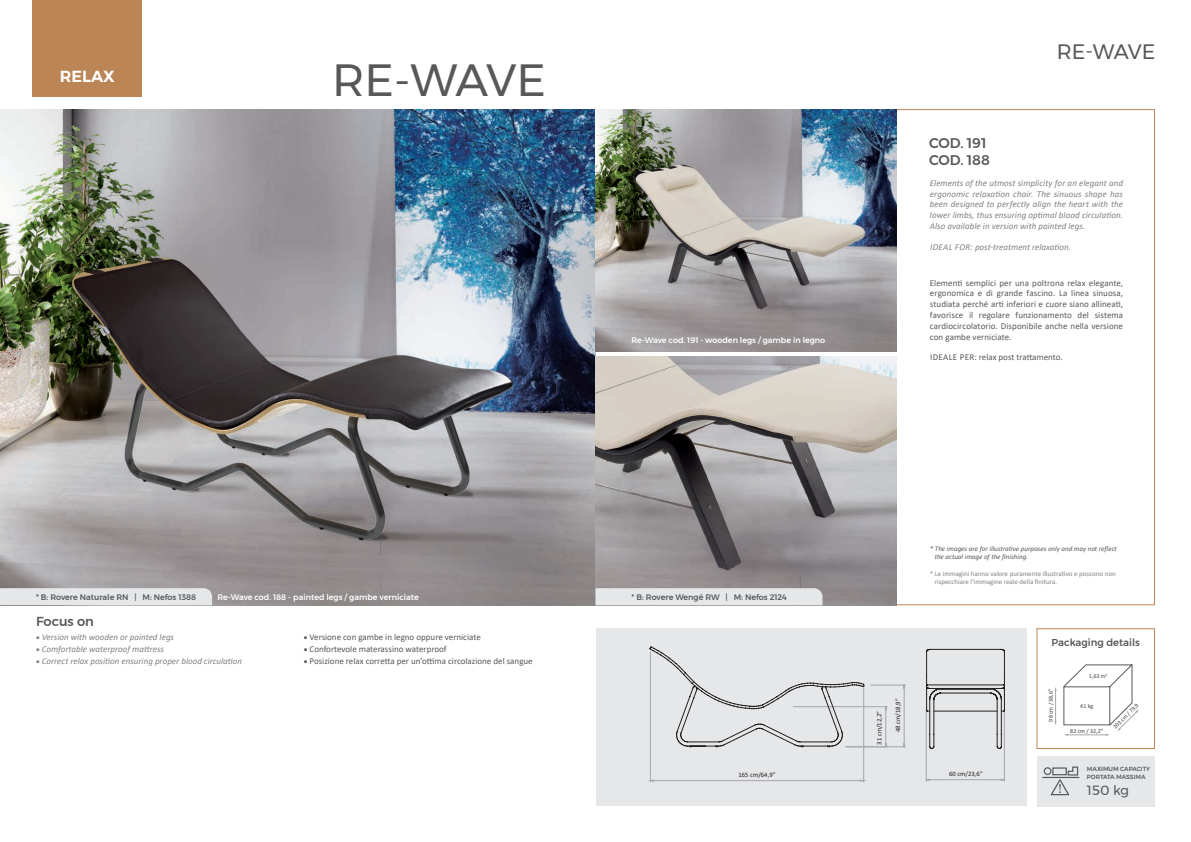
<style>
.page{position:relative;width:1191px;height:842px;background:#fff}
.page>*{position:absolute;margin:0;border:0;box-sizing:border-box;transform-origin:0 0}
.t1{font:45px "Montserrat";letter-spacing:-.025em;color:#57585a}
.t2{font:20.8px "Montserrat";letter-spacing:-.025em;color:#57585a}
.t3{font:600 16px "Montserrat";color:#fff}
.t4{font:500 14px "Montserrat";color:#57585a}
.t5{font:13.3px "Montserrat";color:#57585a}
.t6{font:500 13px "Montserrat";color:#57585a}
.t7{font:500 10px "Montserrat";color:#57585a}
.t8{font:9px/10.8px "Calibri";color:#57585a;text-align:justify}
.t9{font:italic 9px/10.8px "Calibri";color:#808285;text-align:justify}
.t10{font:500 8px "Montserrat";color:#fff}
.t11{font:500 8px "Montserrat";color:#57585a}
.t12{font:7px "Calibri";color:#808285}
.t13{font:italic 7px "Calibri";color:#57585a}
.QuoteDimensioni{font:6.7px "Calibri";color:#231f20}
.t14{font:6px "Calibri";color:#414142}
.t15{font:500 5.9px "Montserrat";color:#57585a}
.s1{font-family:"Minion Pro";font-style:normal}
.s2{font-family:"Minion Pro"}
</style>
<div class="page">
<div style="left:595px;top:628px;width:431px;height:178px;background:#e6e7e9"></div>
<div style="left:32px;top:0;width:110px;height:96px;background:#bc8555"></div>
<img style="left:0;top:109px;width:595px;height:496px">
<div style="left:0;top:588px;width:212px;height:17px;background:#e6e7e9"></div>
<div style="left:1037px;top:756px;width:117px;height:50px;background:#e6e7e9"></div>
<div style="left:1036px;top:628px;width:119px;height:121px;border:1px solid #bc8555"></div>
<hr style="left:1055px;top:690px;width:1px;height:32px;background:#a8a9ad">
<svg style="left:1063px;top:664px;width:76px;height:72px"></svg>
<img style="left:595px;top:109px;width:301px;height:243px">
<img style="left:595px;top:356px;width:301px;height:249px">
<hr style="left:1042px;top:777px;width:37px;height:1px;background:#57585a">
<div style="left:1043px;top:767px;width:8px;height:8px;border:1px solid #57585a;border-radius:50%"></div>
<svg style="left:1050px;top:766px;width:28px;height:29px"></svg>
<svg style="left:649px;top:646px;width:257px;height:136px"></svg>
<svg style="left:925px;top:649px;width:80px;height:132px"></svg>
<div style="left:595px;top:588px;width:227px;height:17px;background:#e6e7e9"></div>
<p class="t3" style="left:60px;top:64px;width:56px">RELAX</p>
<p class="t1" style="left:332px;top:46px;width:215px">RE-WAVE</p>
<p class="t11" style="left:36px;top:591px;width:162px">* B: Rovere Naturale RN | M: Nefos 1388</p>
<p class="t6" style="left:36px;top:611px;width:59px">Focus on</p>
<p class="t10" style="left:217px;top:591px;width:203px">Re-Wave cod. 188 - painted legs / gambe verniciate</p>
<p class="t9" style="left:36px;top:631px;width:139px"><span class="s1">■</span> Version with wooden or painted legs</p>
<p class="t9" style="left:36px;top:643px;width:129px"><span class="s1">■</span> Comfortable waterproof mattress</p>
<p class="t9" style="left:36px;top:655px;width:208px"><span class="s1">■</span> Correct relax position ensuring proper blood circulation</p>
<p class="t8" style="left:304px;top:632px;width:178px"><span class="s2">■</span> Versione con gambe in legno oppure verniciate</p>
<p class="t8" style="left:304px;top:644px;width:144px"><span class="s2">■</span> Confortevole materassino waterproof</p>
<p class="t8" style="left:304px;top:656px;width:230px"><span class="s2">■</span> Posizione relax corretta per un’ottima circolazione del sangue</p>
<p class="t4" style="left:929px;top:132px;width:59px">COD. 191</p>
<p class="t4" style="left:929px;top:149px;width:62px">COD. 188</p>
<p class="t2" style="left:1056px;top:35px;width:100px">RE-WAVE</p>
<p class="t9" style="left:930px;top:177px;width:195px">Elements of the utmost simplicity for an elegant and ergonomic relaxation chair. The sinuous shape has been designed to perfectly align the heart with the lower limbs, thus ensuring optimal blood circulation.<br>Also available in version with painted legs.</p>
<p class="t10" style="left:631px;top:334px;width:195px">Re-Wave cod. 191 - wooden legs / gambe in legno</p>
<p class="t9" style="left:930px;top:241px;width:142px">IDEAL FOR: post-treatment relaxation.</p>
<p class="t8" style="left:930px;top:277px;width:195px">Elementi semplici per una poltrona relax elegante, ergonomica e di grande fascino. La linea sinuosa, studiata perché arti inferiori e cuore siano allineati, favorisce il regolare funzionamento del sistema cardiocircolatorio. Disponibile anche nella versione con gambe verniciate.</p>
<p class="t8" style="left:930px;top:352px;width:134px">IDEALE PER: relax post trattamento.</p>
<p class="t11" style="left:631px;top:591px;width:157px">* B: Rovere Wengé RW | M: Nefos 2124</p>
<p class="QuoteDimensioni" style="left:874px;top:745px;width:35px;rotate:-90deg">31 cm/12,2”</p>
<p class="QuoteDimensioni" style="left:893px;top:732px;width:35px;rotate:-90deg">48 cm/18,9”</p>
<p class="t13" style="left:930px;top:544px;width:188px">* The images are for illustrative purposes only and may not reflect</p>
<p class="t13" style="left:934px;top:552px;width:95px">the actual image of the finishing.</p>
<p class="t12" style="left:930px;top:569px;width:187px">* Le immagini hanno valore puramente illustrativo e possono non</p>
<p class="t12" style="left:934px;top:577px;width:124px">rispecchiare l’immagine reale della finitura.</p>
<p class="t7" style="left:1051px;top:634px;width:90px">Packaging details</p>
<p class="t14" style="left:1046px;top:721px;width:34px;rotate:-90deg">98 cm / 38,6”</p>
<p class="t14" style="left:1088px;top:672px;width:20px">1,63 m<sup>3</sup></p>
<p class="t14" style="left:1080px;top:702px;width:14px">41 kg</p>
<p class="t14" style="left:1070px;top:727px;width:34px">82 cm / 32,2”</p>
<p class="t14" style="left:1111px;top:725px;width:35px;rotate:-45deg">203 cm / 79,9</p>
<p class="QuoteDimensioni" style="left:738px;top:770px;width:39px">165 cm/64,9”</p>
<p class="QuoteDimensioni" style="left:949px;top:769px;width:35px">60 cm/23,6”</p>
<p class="t15" style="left:1087px;top:765px;width:65px">MAXIMUM CAPACITY</p>
<p class="t15" style="left:1087px;top:772px;width:60px">PORTATA MASSIMA</p>
<p class="t5" style="left:1087px;top:780px;width:44px">150 kg</p>
</div>
